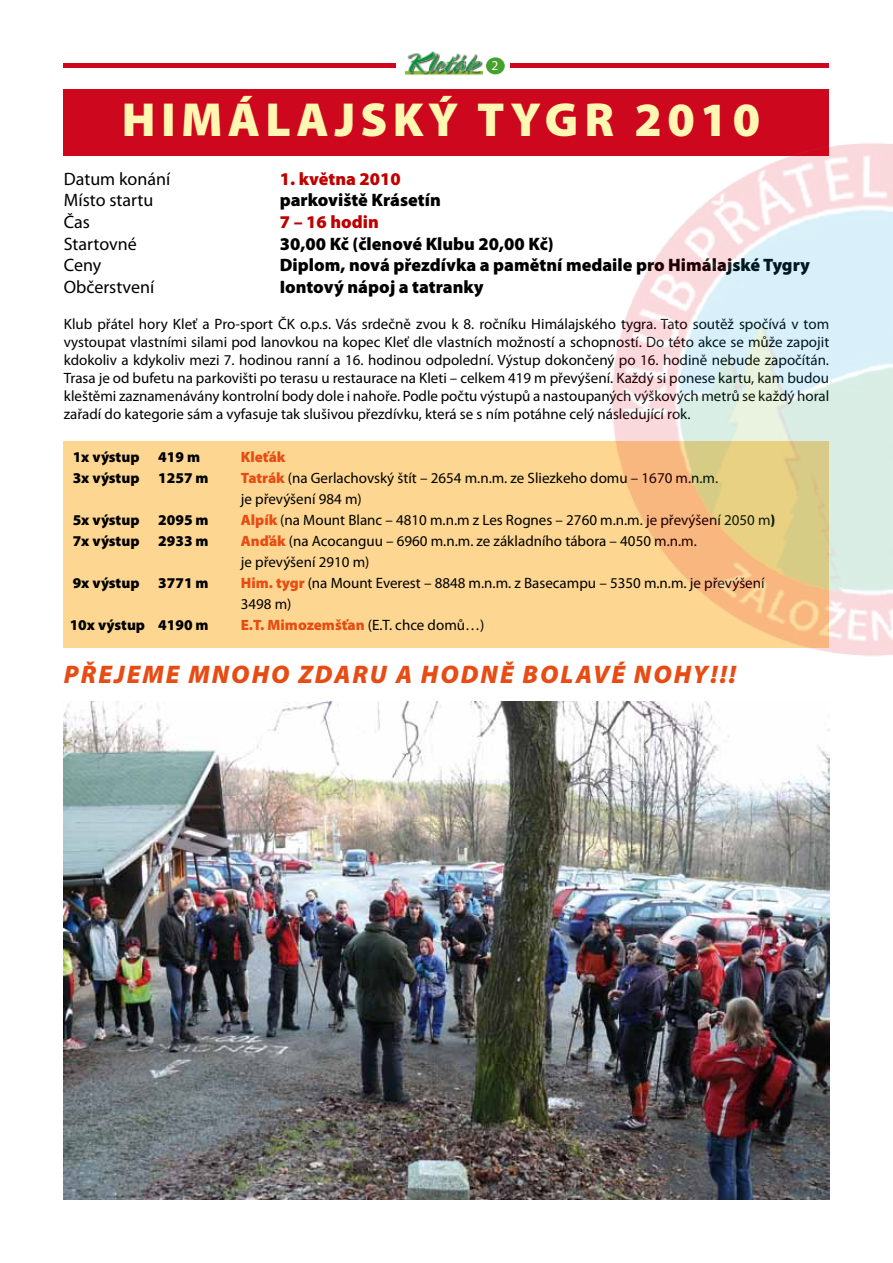
<style>
.page{position:relative;width:893px;height:1263px;background:#fff}
.page>*{position:absolute;margin:0;border:0;box-sizing:border-box;transform-origin:0 0}
.t1{font:900 48px "Myriad Pro";letter-spacing:.11em;color:#fff7b2}
.t2{font:italic 900 25.5px "Myriad Pro";letter-spacing:.08em;color:#e74c14}
.t3{font:900 18px "Myriad Pro";color:#000}
.t4{font:18px "Myriad Pro";color:#000}
.t5{font:900 18px "Myriad Pro";color:#c00000}
.t6{font:15px/18px "Myriad Pro";color:#000}
.t7{font:900 15px "Myriad Pro";color:#000}
.t8{font:900 15px "Myriad Pro";color:#e74c14}
.t9{font:13.5px "Myriad Pro";color:#fff}
.s1{font-weight:900;color:#e74c14}
.s2{font-weight:900}
.s3{font-weight:400;color:#000}
</style>
<div class="page">
<div style="left:64px;top:441px;width:765px;height:206px;background:#fdd791"></div>
<hr style="left:64px;top:64px;width:765px;height:4px;background:#cd071e">
<div style="left:396px;top:53px;width:114px;height:26px;background:#fff"></div>
<img style="left:406px;top:52px;width:76px;height:24px">
<div style="left:486px;top:57px;width:19px;height:17px;background:#44a12b;border-radius:50%"></div>
<div style="left:64px;top:89px;width:765px;height:67px;background:#cd071e"></div>
<img style="left:64px;top:702px;width:765px;height:497px">
<img style="left:605px;top:143px;width:288px;height:513px">
<p class="t9" style="left:492px;top:57px;width:8px">2</p>
<h1 class="t1" style="left:122px;top:88px;width:640px">HIMÁLAJSKÝ tygr 2010</h1>
<p class="t4" style="left:64px;top:168px;width:108px">Datum konání</p>
<p class="t5" style="left:280px;top:167px;width:122px">1. května 2010</p>
<p class="t4" style="left:64px;top:189px;width:91px">Místo startu</p>
<p class="t3" style="left:280px;top:188px;width:163px">parkoviště Krásetín</p>
<p class="t4" style="left:64px;top:211px;width:28px">Čas</p>
<p class="t5" style="left:280px;top:210px;width:101px">7 – 16 hodin</p>
<p class="t4" style="left:64px;top:232px;width:75px">Startovné</p>
<p class="t3" style="left:280px;top:231px;width:275px">30,00 Kč (členové Klubu 20,00 Kč)</p>
<p class="t4" style="left:64px;top:254px;width:39px">Ceny</p>
<p class="t3" style="left:280px;top:253px;width:532px">Diplom, nová přezdívka a pamětní medaile pro Himálajské Tygry</p>
<p class="t4" style="left:64px;top:276px;width:92px">Občerstvení</p>
<p class="t3" style="left:280px;top:275px;width:205px">Iontový nápoj a tatranky</p>
<p class="t6" style="left:64px;top:314px;width:767px;text-align:justify">Klub přátel hory Kleť a Pro-sport ČK o.p.s. Vás srdečně zvou k 8. ročníku Himálajského tygra. Tato soutěž spočívá v tom vystoupat vlastními silami pod lanovkou na kopec Kleť dle vlastních možností a schopností. Do této akce se může zapojit kdokoliv a kdykoliv mezi 7. hodinou ranní a 16. hodinou odpolední. Výstup dokončený po 16. hodině nebude započítán.<br>Trasa je od bufetu na parkovišti po terasu u restaurace na Kleti – celkem 419 m převýšení. Každý si ponese kartu, kam budou kleštěmi zaznamenávány kontrolní body dole i nahoře. Podle počtu výstupů a nastoupaných výškových metrů se každý horal zařadí do kategorie sám a vyfasuje tak slušivou přezdívku, která se s ním potáhne celý následující rok.</p>
<p class="t7" style="left:73px;top:447px;width:68px">1x výstup</p>
<p class="t7" style="left:158px;top:447px;width:43px">419 m</p>
<p class="t8" style="left:241px;top:447px;width:46px">Kleťák</p>
<p class="t7" style="left:73px;top:468px;width:68px">3x výstup</p>
<p class="t7" style="left:158px;top:468px;width:52px">1257 m</p>
<p class="t6" style="left:241px;top:467px;width:479px;line-height:21px"><span class="s1">Tatrák</span> (na Gerlachovský štít – 2654 m.n.m. ze Sliezkeho domu – 1670 m.n.m. je převýšení 984 m)</p>
<p class="t7" style="left:73px;top:510px;width:68px">5x výstup</p>
<p class="t7" style="left:158px;top:510px;width:52px">2095 m</p>
<p class="t6" style="left:241px;top:511px;width:536px"><span class="s1">Alpík</span> (na Mount Blanc – 4810 m.n.m z Les Rognes – 2760 m.n.m. je převýšení 2050 m<span class="s2">)</span></p>
<p class="t7" style="left:73px;top:531px;width:68px">7x výstup</p>
<p class="t7" style="left:158px;top:531px;width:52px">2933 m</p>
<p class="t6" style="left:241px;top:530px;width:458px;line-height:21px"><span class="s1">Anďák</span> (na Acocanguu – 6960 m.n.m. ze základního tábora – 4050 m.n.m. je převýšení 2910 m)</p>
<p class="t7" style="left:73px;top:573px;width:68px">9x výstup</p>
<p class="t7" style="left:158px;top:573px;width:52px">3771 m</p>
<p class="t6" style="left:241px;top:572px;width:525px;line-height:21px"><span class="s1">Him. tygr</span> (na Mount Everest – 8848 m.n.m. z Basecampu – 5350 m.n.m. je převýšení<br>3498 m)</p>
<p class="t7" style="left:70px;top:615px;width:140px">10x výstup 4190 m</p>
<p class="t8" style="left:241px;top:615px;width:245px">E.T. Mimozemšťan <span class="s3">(E.T. chce domů…)</span></p>
<h2 class="t2" style="left:64px;top:657px;width:674px">PŘEJEME MNOHO ZDARU A HODNĚ BOLAVÉ NOHY!!!</h2>
</div>
